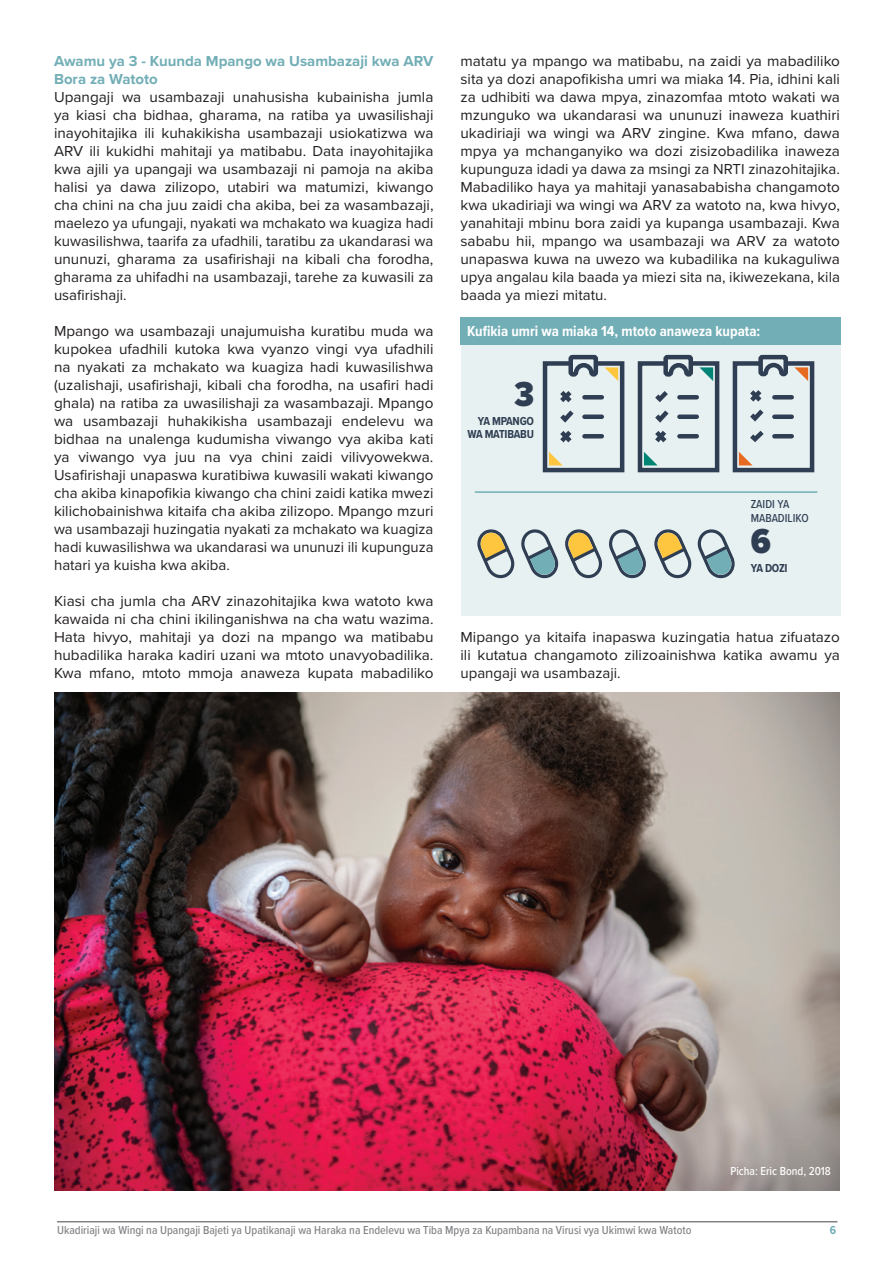
<style>
.page{position:relative;width:894px;height:1263px;background:#fff}
.page>*{position:absolute;margin:0;border:0;box-sizing:border-box;transform-origin:0 0}
.t1{font:900 36px "Proxima Nova Cond";color:#303e53}
.t2{font:15px/18px "Proxima Nova";color:#231f20;text-align:justify}
.t3{font:700 15px/18px "Proxima Nova";color:#72aeb6}
.t4{font:700 15px "Proxima Nova Cond";color:#fff}
.t5{font:500 12px "Proxima Nova Cond";color:#808285}
.t6{font:700 12px/13.5px "Proxima Nova Cond";letter-spacing:-.02em;color:#303e53;text-align:right}
.t7{font:500 12px "Proxima Nova Cond";color:#fff}
.t8{font:500 12px/13.5px "Proxima Nova Cond";color:#303e53}
.t9{font:700 12px "Proxima Nova Cond";color:#72aeb6}
</style>
<div class="page">
<hr style="left:57px;top:1221px;width:780px;height:1px;background:#808285">
<div style="left:461px;top:317px;width:379px;height:298px;background:#e7f1f2"></div>
<svg style="left:477px;top:529px;width:81px;height:50px"></svg>
<svg style="left:565px;top:529px;width:81px;height:50px"></svg>
<svg style="left:654px;top:529px;width:81px;height:50px"></svg>
<div style="left:460px;top:317px;width:380px;height:28px;background:#72aeb6"></div>
<svg style="left:542px;top:354px;width:83px;height:119px"></svg>
<svg style="left:637px;top:354px;width:83px;height:119px"></svg>
<svg style="left:732px;top:354px;width:83px;height:119px"></svg>
<hr style="left:474px;top:491px;width:343px;height:2px;background:#72aeb6">
<img style="left:54px;top:692px;width:785px;height:499px">
<p class="t3" style="left:54px;top:52px;width:381px">Awamu ya 3 - Kuunda Mpango wa Usambazaji kwa ARV<br>Bora za Watoto</p>
<p class="t2" style="left:54px;top:87px;width:381px">Upangaji wa usambazaji unahusisha kubainisha jumla ya kiasi cha bidhaa, gharama, na ratiba ya uwasilishaji inayohitajika ili kuhakikisha usambazaji usiokatizwa wa ARV ili kukidhi mahitaji ya matibabu. Data inayohitajika kwa ajili ya upangaji wa usambazaji ni pamoja na akiba halisi ya dawa zilizopo, utabiri wa matumizi, kiwango cha chini na cha juu zaidi cha akiba, bei za wasambazaji, maelezo ya ufungaji, nyakati wa mchakato wa kuagiza hadi kuwasilishwa, taarifa za ufadhili, taratibu za ukandarasi wa ununuzi, gharama za usafirishaji na kibali cha forodha, gharama za uhifadhi na usambazaji, tarehe za kuwasili za usafirishaji.</p>
<p class="t2" style="left:54px;top:321px;width:381px">Mpango wa usambazaji unajumuisha kuratibu muda wa kupokea ufadhili kutoka kwa vyanzo vingi vya ufadhili na nyakati za mchakato wa kuagiza hadi kuwasilishwa (uzalishaji, usafirishaji, kibali cha forodha, na usafiri hadi ghala) na ratiba za uwasilishaji za wasambazaji. Mpango wa usambazaji huhakikisha usambazaji endelevu wa bidhaa na unalenga kudumisha viwango vya akiba kati ya viwango vya juu na vya chini zaidi vilivyowekwa.<br>Usafirishaji unapaswa kuratibiwa kuwasili wakati kiwango cha akiba kinapofikia kiwango cha chini zaidi katika mwezi kilichobainishwa kitaifa cha akiba zilizopo. Mpango mzuri wa usambazaji huzingatia nyakati za mchakato wa kuagiza hadi kuwasilishwa wa ukandarasi wa ununuzi ili kupunguza hatari ya kuisha kwa akiba.</p>
<p class="t2" style="left:54px;top:591px;width:381px">Kiasi cha jumla cha ARV zinazohitajika kwa watoto kwa kawaida ni cha chini ikilinganishwa na cha watu wazima.<br>Hata hivyo, mahitaji ya dozi na mpango wa matibabu hubadilika haraka kadiri uzani wa mtoto unavyobadilika.<br>Kwa mfano, mtoto mmoja anaweza kupata mabadiliko</p>
<p class="t2" style="left:460px;top:51px;width:381px">matatu ya mpango wa matibabu, na zaidi ya mabadiliko sita ya dozi anapofikisha umri wa miaka 14. Pia, idhini kali za udhibiti wa dawa mpya, zinazomfaa mtoto wakati wa mzunguko wa ukandarasi wa ununuzi inaweza kuathiri ukadiriaji wa wingi wa ARV zingine. Kwa mfano, dawa mpya ya mchanganyiko wa dozi zisizobadilika inaweza kupunguza idadi ya dawa za msingi za NRTI zinazohitajika.<br>Mabadiliko haya ya mahitaji yanasababisha changamoto kwa ukadiriaji wa wingi wa ARV za watoto na, kwa hivyo, yanahitaji mbinu bora zaidi ya kupanga usambazaji. Kwa sababu hii, mpango wa usambazaji wa ARV za watoto unapaswa kuwa na uwezo wa kubadilika na kukaguliwa upya angalau kila baada ya miezi sita na, ikiwezekana, kila baada ya miezi mitatu.</p>
<p class="t4" style="left:467px;top:320px;width:294px">Kufikia umri wa miaka 14, mtoto anaweza kupata:</p>
<h1 class="t1" style="left:514px;top:367px;width:21px">3</h1>
<p class="t6" style="left:467px;top:414px;width:68px">YA MPANGO<br>WA MATIBABU</p>
<p class="t8" style="left:750px;top:497px;width:59px">ZAIDI YA<br>MABADILIKO</p>
<h1 class="t1" style="left:750px;top:514px;width:22px">6</h1>
<p class="t6" style="left:750px;top:561px;width:38px">YA DOZI</p>
<p class="t2" style="left:460px;top:627px;width:381px">Mipango ya kitaifa inapaswa kuzingatia hatua zifuatazo ili kutatua changamoto zilizoainishwa katika awamu ya upangaji wa usambazaji.</p>
<p class="t7" style="left:730px;top:1161px;width:102px">Picha: Eric Bond, 2018</p>
<p class="t5" style="left:57px;top:1221px;width:635px">Ukadiriaji wa Wingi na Upangaji Bajeti ya Upatikanaji wa Haraka na Endelevu wa Tiba Mpya za Kupambana na Virusi vya Ukimwi kwa Watoto</p>
<p class="t9" style="left:829px;top:1221px;width:8px">6</p>
</div>
